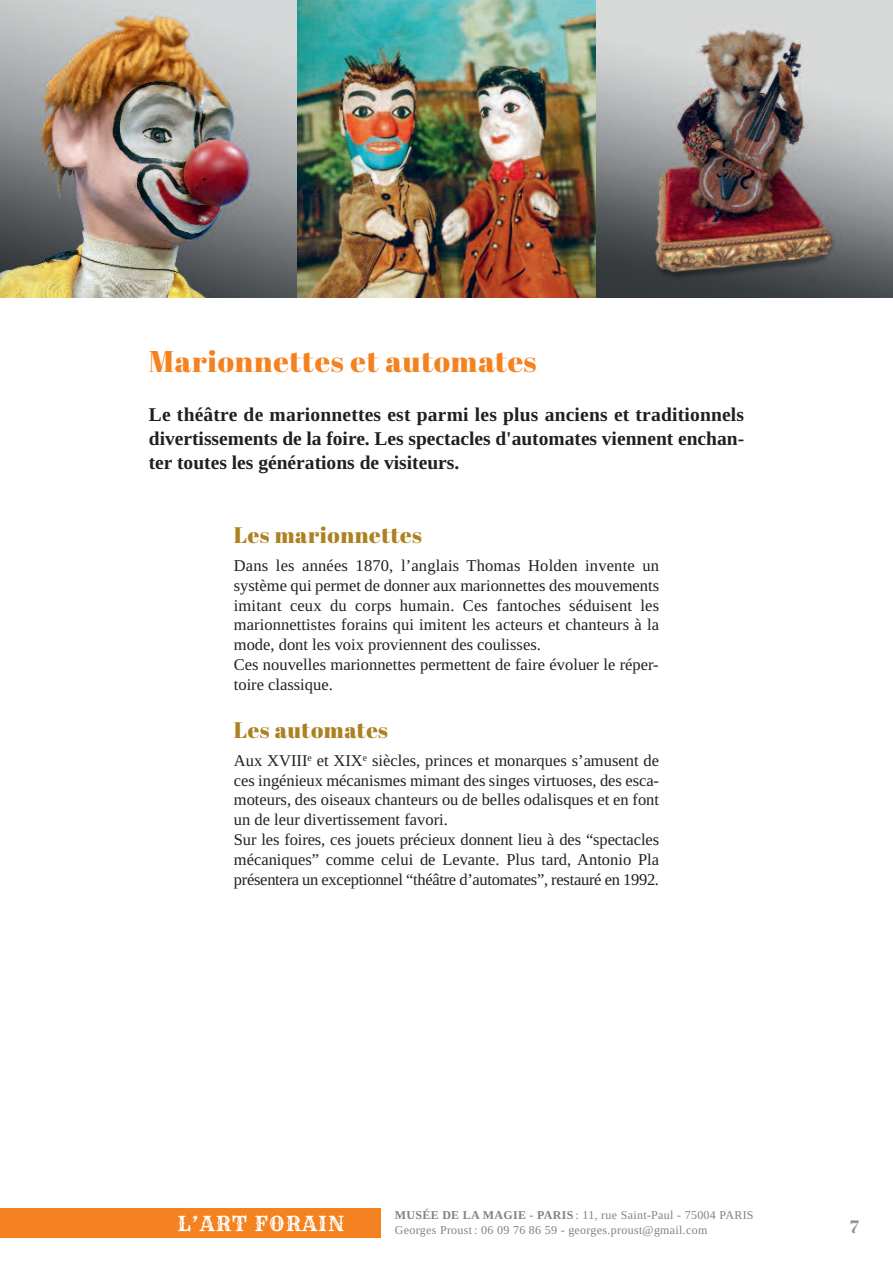
<style>
.page{position:relative;width:893px;height:1263px;background:#fff}
.page>*{position:absolute;margin:0;border:0;box-sizing:border-box;transform-origin:0 0}
.t1{font:30px "Abril Fatface";letter-spacing:.025em;color:#f58220}
.t2{font:22.5px "Abril Fatface";letter-spacing:.025em;color:#ab8121}
.t3{font:20.25px "Rye";letter-spacing:.06em;color:#fff}
.t4{font:700 19.5px/24px "Tinos";color:#231f20;text-align:justify}
.t5{font:18px "Abril Fatface";color:#939598}
.t6{font:16.5px/19.8px "Tinos";color:#231f20}
.t7{font:12px "Tinos";letter-spacing:.025em;color:#808285}
.s1{font-weight:700}
</style>
<div class="page">
<div style="left:0;top:1208px;width:381px;height:29px;background:#f58220"></div>
<img style="left:595px;top:0;width:298px;height:298px">
<img style="left:0;top:0;width:298px;height:298px">
<img style="left:298px;top:0;width:297px;height:298px">
<h1 class="t1" style="left:149px;top:340px;width:389px">Marionnettes et automates</h1>
<p class="t4" style="left:149px;top:403px;width:597px">Le théâtre de marionnettes est parmi les plus anciens et traditionnels divertissements de la foire. Les spectacles d'automates viennent enchan&shy;ter toutes les générations de visiteurs.</p>
<h2 class="t2" style="left:234px;top:519px;width:190px">Les marionnettes</h2>
<p class="t6" style="left:234px;top:555px;width:427px">Dans les années 1870, l’anglais Thomas Holden invente un système qui permet de donner aux marionnettes des mouvements imitant ceux du corps humain. Ces fantoches séduisent les marionnettistes forains qui imitent les acteurs et chanteurs à la mode, dont les voix proviennent des coulisses.<br>Ces nouvelles marionnettes permettent de faire évoluer le réper&shy;toire classique.</p>
<h2 class="t2" style="left:234px;top:714px;width:156px">Les automates</h2>
<p class="t6" style="left:234px;top:750px;width:427px">Aux XVIII<sup>e</sup> et XIX<sup>e</sup> siècles, princes et monarques s’amusent de ces ingénieux mécanismes mimant des singes virtuoses, des esca&shy;moteurs, des oiseaux chanteurs ou de belles odalisques et en font un de leur divertissement favori.<br>Sur les foires, ces jouets précieux donnent lieu à des “spectacles mécaniques” comme celui de Levante. Plus tard, Antonio Pla présentera un exceptionnel “théâtre d’automates”, restauré en 1992.</p>
<p class="t7" style="left:395px;top:1208px;width:360px"><span class="s1">MUSÉE DE LA MAGIE - PARIS</span> : 11, rue Saint-Paul - 75004 PARIS</p>
<p class="t3" style="left:177px;top:1212px;width:169px">L’ART FORAIN</p>
<p class="t7" style="left:395px;top:1222px;width:314px">Georges Proust : 06 09 76 86 59 - georges.proust@gmail.com</p>
<p class="t5" style="left:850px;top:1214px;width:11px">7</p>
</div>
